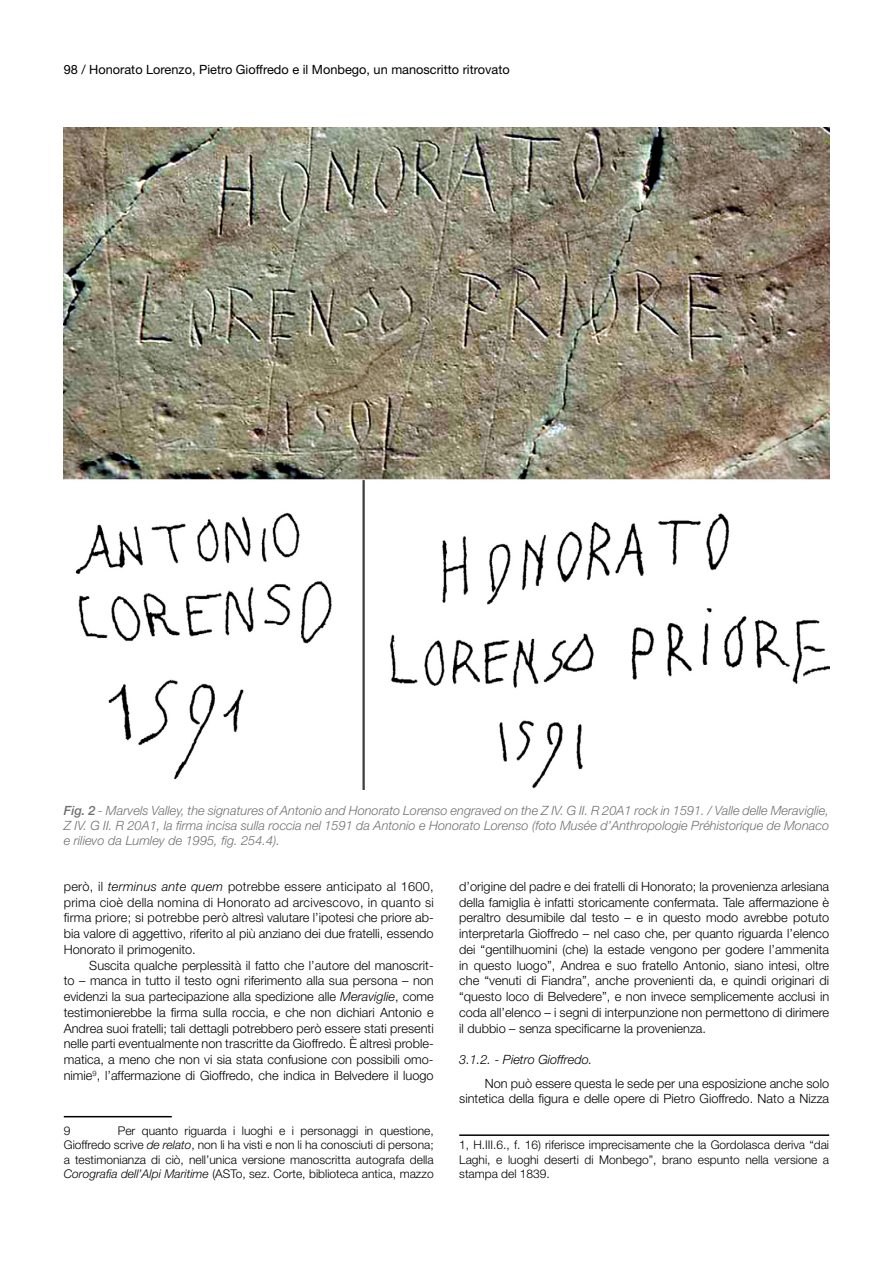
<style>
.page{position:relative;width:893px;height:1263px;background:#fff}
.page>*{position:absolute;margin:0;border:0;box-sizing:border-box;transform-origin:0 0}
.t1{font:300 12.75px/15.8px "Helvetica Neue";color:#000;text-align:justify}
.t2{font:italic 300 12.75px/15px "Helvetica Neue";color:#707172;text-align:justify}
.t3{font:12.75px "Helvetica Neue";color:#000}
.t4{font:italic 300 12.75px "Helvetica Neue";color:#000}
.t5{font:300 12px/14.2px "Helvetica Neue";color:#000;text-align:justify}
.s1{font-weight:500}
.s2{font-style:italic}
</style>
<div class="page">
<hr style="left:64px;top:1116px;width:108px;height:1px;background:#000">
<hr style="left:459px;top:1134px;width:370px;height:2px;background:#000">
<img style="left:64px;top:128px;width:765px;height:661px">
<p class="t3" style="left:89px;top:62px;width:270px">Stafilinidi del Parco Nazionale dell Stelvi (TN)</p>
<p class="t3" style="left:64px;top:62px;width:447px">98 / Honorato Lorenzo, Pietro Gioffredo e il Monbego, un manoscritto ritrovato</p>
<p class="t2" style="left:64px;top:802px;width:767px"><span class="s1">Fig. 2</span> - Marvels Valley, the signatures of Antonio and Honorato Lorenso engraved on the Z IV. G II. R 20A1 rock in 1591. / Valle delle Meraviglie, Z IV. G II. R 20A1, la firma incisa sulla roccia nel 1591 da Antonio e Honorato Lorenso (foto Musée d’Anthropologie Préhistorique de Monaco e rilievo da Lumley de 1995, fig. 254.4).</p>
<p class="t1" style="left:64px;top:878px;width:371px">però, il <span class="s2">terminus ante quem</span> potrebbe essere anticipato al 1600, prima cioè della nomina di Honorato ad arcivescovo, in quanto si firma priore; si potrebbe però altresì valutare l’ipotesi che priore ab&shy;bia valore di aggettivo, riferito al più anziano dei due fratelli, essendo Honorato il primogenito.</p>
<p class="t1" style="left:64px;top:957px;width:371px;text-indent:26px">Suscita qualche perplessità il fatto che l’autore del manoscrit&shy;to – manca in tutto il testo ogni riferimento alla sua persona – non evidenzi la sua partecipazione alla spedizione alle <span class="s2">Meraviglie</span>, come testimonierebbe la firma sulla roccia, e che non dichiari Antonio e Andrea suoi fratelli; tali dettagli potrebbero però essere stati presenti nelle parti eventualmente non trascritte da Gioffredo. È altresì proble&shy;matica, a meno che non vi sia stata confusione con possibili omo&shy;nimie<sup>9</sup>, l’affermazione di Gioffredo, che indica in Belvedere il luogo</p>
<p class="t5" style="left:64px;top:1123px;width:371px;text-indent:54px">Per quanto riguarda i luoghi e i personaggi in questione, Gioffredo scrive <span class="s2">de relato</span>, non li ha visti e non li ha conosciuti di persona; a testimonianza di ciò, nell’unica versione manoscritta autografa della <span class="s2">Corografia dell’Alpi Maritime</span> (ASTo, sez. Corte, biblioteca antica, mazzo</p>
<p class="t5" style="left:64px;top:1123px;width:8px">9</p>
<p class="t1" style="left:459px;top:878px;width:371px">d’origine del padre e dei fratelli di Honorato; la provenienza arlesiana della famiglia è infatti storicamente confermata. Tale affermazione è peraltro desumibile dal testo – e in questo modo avrebbe potuto interpretarla Gioffredo – nel caso che, per quanto riguarda l’elenco dei “gentilhuomini (che) la estade vengono per godere l’ammenita in questo luogo”, Andrea e suo fratello Antonio, siano intesi, oltre che “venuti di Fiandra”, anche provenienti da, e quindi originari di “questo loco di Belvedere”, e non invece semplicemente acclusi in coda all’elenco – i segni di interpunzione non permettono di dirimere il dubbio – senza specificarne la provenienza.</p>
<p class="t4" style="left:459px;top:1052px;width:135px">3.1.2. - Pietro Gioffredo.</p>
<p class="t1" style="left:459px;top:1075px;width:371px;text-align:right">Non può essere questa le sede per una esposizione anche solo sintetica della figura e delle opere di Pietro Gioffredo. Nato a Nizza</p>
<p class="t5" style="left:459px;top:1138px;width:371px">1, H.III.6., f. 16) riferisce imprecisamente che la Gordolasca deriva “dai Laghi, e luoghi deserti di Monbego”, brano espunto nella versione a stampa del 1839.</p>
</div>
